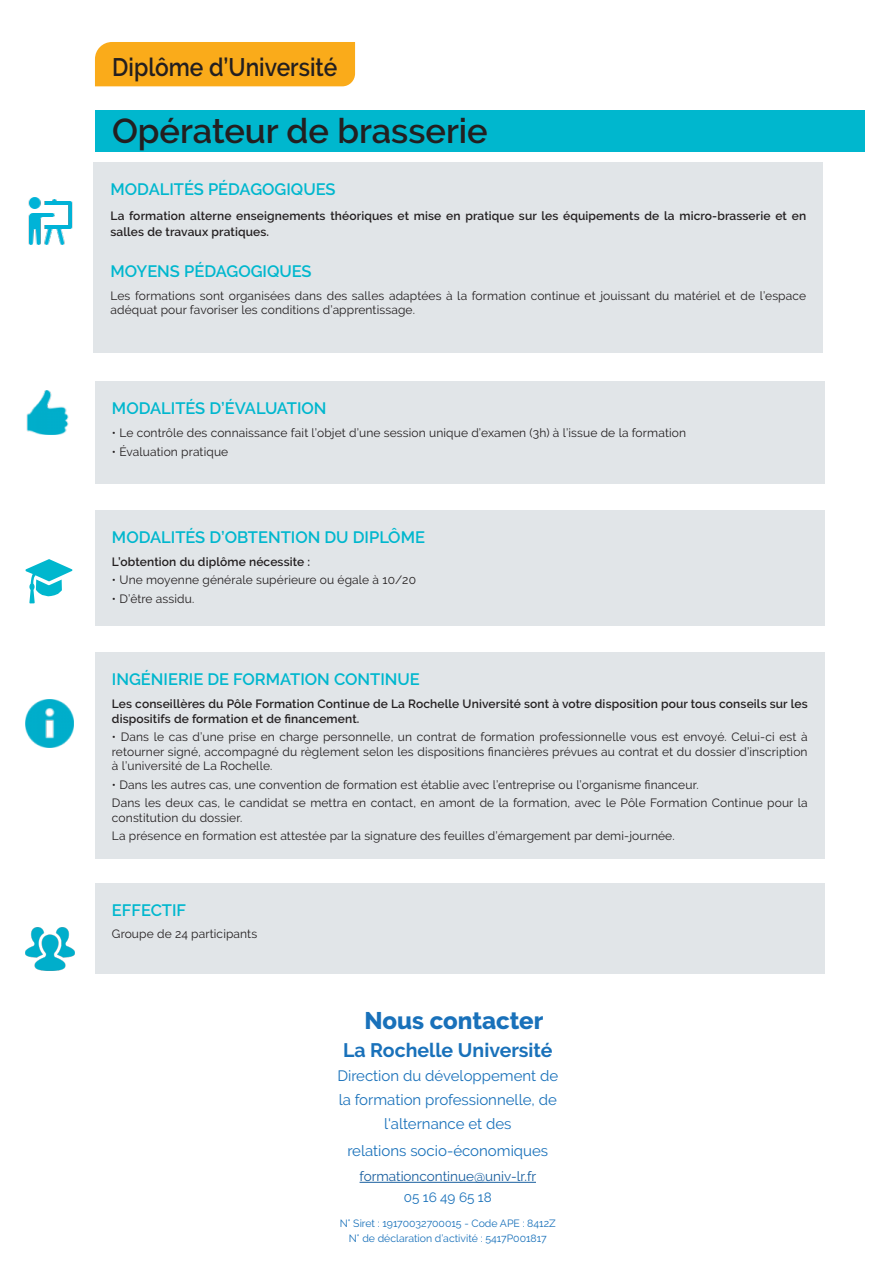
<style>
.page{position:relative;width:893px;height:1263px;background:#fff}
.page>*{position:absolute;margin:0;border:0;box-sizing:border-box;transform-origin:0 0}
.t1{font:600 34.5px "Raleway";color:#231f20}
.t2{font:600 25.35px "Raleway";color:#231f20;scale:.9 1}
.t3{font:800 24px "Raleway";color:#1971ba}
.t4{font:700 19.5px "Raleway";color:#1971ba}
.t5{font:600 16.5px "Raleway";color:#00b7ce}
.t6{font:15px/24px "Raleway";color:#1971ba;text-align:center}
.t7{font:13.5px "Raleway";color:#175d9e}
.t8{font:13.5px "Raleway";color:#1971ba}
.t9{font:12px/14.4px "Raleway";letter-spacing:.01em;color:#231f20}
.t10{font:600 12px/14.4px "Raleway";letter-spacing:.01em;color:#231f20}
.t11{font:10.5px/15px "Raleway";color:#1971ba;text-align:center}
</style>
<div class="page">
<div style="left:95px;top:110px;width:770px;height:41px;background:#00b7ce"></div>
<div style="left:95px;top:42px;width:260px;height:44px;background:#faab1a"></div>
<img style="left:28px;top:197px;width:45px;height:48px">
<svg style="left:25px;top:559px;width:47px;height:44px"></svg>
<img style="left:26px;top:699px;width:48px;height:48px">
<img style="left:26px;top:390px;width:43px;height:45px">
<img style="left:26px;top:927px;width:49px;height:44px">
<div style="left:95px;top:883px;width:730px;height:91px;background:#e1e5e8"></div>
<div style="left:95px;top:653px;width:730px;height:206px;background:#e1e5e8"></div>
<div style="left:95px;top:510px;width:730px;height:116px;background:#e1e5e8"></div>
<div style="left:95px;top:382px;width:730px;height:102px;background:#e1e5e8"></div>
<div style="left:94px;top:162px;width:729px;height:191px;background:#e1e5e8"></div>
<hr style="left:360px;top:1182px;width:176px;height:1px;background:#175d9e">
<h2 class="t2" style="left:112px;top:53px;width:251px">Diplôme d’Université</h2>
<h1 class="t1" style="left:112px;top:111px;width:377px">Opérateur de brasserie</h1>
<h3 class="t5" style="left:111px;top:179px;width:226px">MODALITÉS PÉDAGOGIQUES</h3>
<p class="t10" style="left:111px;top:207px;width:697px;line-height:16.5px">La formation alterne enseignements théoriques et mise en pratique sur les équipements de la micro-brasserie et en salles de travaux pratiques.</p>
<h3 class="t5" style="left:111px;top:261px;width:203px">MOYENS PÉDAGOGIQUES</h3>
<p class="t9" style="left:111px;top:288px;width:697px">Les formations sont organisées dans des salles adaptées à la formation continue et jouissant du matériel et de l’espace adéquat pour favoriser les conditions d’apprentissage.</p>
<h3 class="t5" style="left:112px;top:399px;width:216px">MODALITÉS D’ÉVALUATION</h3>
<p class="t9" style="left:112px;top:426px;width:576px">• Le contrôle des connaissance fait l’objet d’une session unique d’examen (3h) à l’issue de la formation</p>
<p class="t9" style="left:112px;top:444px;width:118px">• Évaluation pratique</p>
<h3 class="t5" style="left:112px;top:527px;width:314px">MODALITÉS D’OBTENTION DU DIPLÔME</h3>
<p class="t10" style="left:112px;top:554px;width:200px">L’obtention du diplôme nécessite :</p>
<p class="t9" style="left:112px;top:573px;width:306px">• Une moyenne générale supérieure ou égale à 10/20</p>
<p class="t9" style="left:112px;top:591px;width:84px">• D’être assidu.</p>
<h3 class="t5" style="left:112px;top:670px;width:309px">INGÉNIERIE DE FORMATION CONTINUE</h3>
<p class="t10" style="left:112px;top:697px;width:697px">Les conseillères du Pôle Formation Continue de La Rochelle Université sont à votre disposition pour tous conseils sur les dispositifs de formation et de financement.</p>
<p class="t9" style="left:112px;top:730px;width:697px;text-align:justify">• Dans le cas d’une prise en charge personnelle, un contrat de formation professionnelle vous est envoyé. Celui-ci est à retourner signé, accompagné du règlement selon les dispositions financières prévues au contrat et du dossier d’inscription à l’université de La Rochelle.</p>
<p class="t9" style="left:112px;top:775px;width:697px;line-height:18.6px">• Dans les autres cas, une convention de formation est établie avec l’entreprise ou l’organisme financeur.<br>Dans les deux cas, le candidat se mettra en contact, en amont de la formation, avec le Pôle Formation Continue pour la</p>
<p class="t9" style="left:112px;top:808px;width:564px;line-height:18.6px">constitution du dossier.<br>La présence en formation est attestée par la signature des feuilles d’émargement par demi-journée.</p>
<h3 class="t5" style="left:112px;top:901px;width:76px">EFFECTIF</h3>
<p class="t9" style="left:112px;top:926px;width:147px">Groupe de 24 participants</p>
<h3 class="t3" style="left:364px;top:1007px;width:180px">Nous contacter</h3>
<h3 class="t4" style="left:343px;top:1039px;width:211px">La Rochelle Université</h3>
<p class="t6" style="left:337px;top:1064px;width:222px">Direction du développement de la formation professionnelle, de l'alternance et des</p>
<p class="t6" style="left:347px;top:1139px;width:202px">relations socio-économiques</p>
<p class="t7" style="left:360px;top:1169px;width:178px">formationcontinue@univ-lr.fr</p>
<p class="t8" style="left:404px;top:1190px;width:89px">05 16 49 65 18</p>
<p class="t11" style="left:340px;top:1216px;width:218px">N° Siret : 19170032700015 - Code APE : 8412Z<br>N° de déclaration d’activité : 5417P001817</p>
</div>
